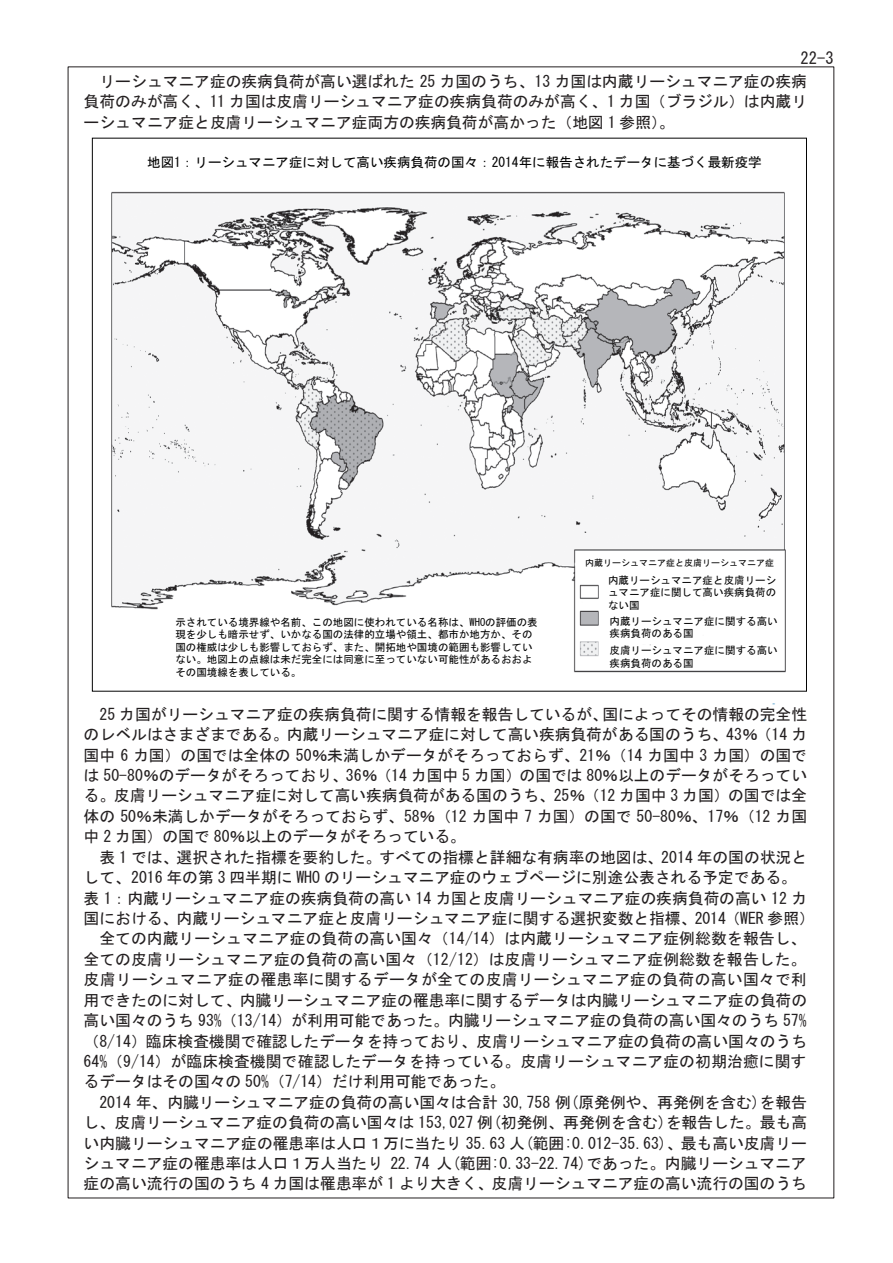
<style>
.page{position:relative;width:893px;height:1263px;background:#fff}
.page>*{position:absolute;margin:0;border:0;box-sizing:border-box;transform-origin:0 0}
.t1{font:16.5px "MS Gothic";color:#231f20}
.t2{font:15.9px/20.4px "MS Gothic";color:#231f20;text-align:justify}
.t3{font:15.9px "MS Gothic";letter-spacing:.02em;color:#231f20}
.t4{font:13.5px "MS Gothic";color:#030303}
.t5{font:10.5px/12.6px "MS Gothic";color:#030303}
.t6{font:10.2px "Frutiger LT Cn 90 ms RKSJ H";color:#2a88c2;scale:.79 1}
.t7{font:9px "MS Gothic";color:#030303}
</style>
<div class="page">
<img style="left:111px;top:191px;width:675px;height:482px">
<div style="left:577px;top:607px;width:27px;height:59px;background:#fff"></div>
<img style="left:578px;top:583px;width:21px;height:17px">
<img style="left:579px;top:610px;width:20px;height:16px">
<img style="left:580px;top:641px;width:19px;height:16px">
<div style="left:116px;top:618px;width:267px;height:48px;background:#fff"></div>
<p class="t1" style="left:800px;top:50px;width:35px">22-3</p>
<p class="t2" style="left:84px;top:71px;width:725px;text-indent:16px">リーシュマニア症の疾病負荷が高い選ばれた 25 カ国のうち、13 カ国は内蔵リーシュマニア症の疾病負荷のみが高く、11 カ国は皮膚リーシュマニア症の疾病負荷のみが高く、1 カ国（ブラジル）は内蔵リーシュマニア症と皮膚リーシュマニア症両方の疾病負荷が高かった（地図 1 参照）。</p>
<p class="t4" style="left:147px;top:156px;width:616px">地図1：リーシュマニア症に対して高い疾病負荷の国々：2014年に報告されたデータに基づく最新疫学</p>
<p class="t5" style="left:175px;top:616px;width:364px">示されている境界線や名前、この地図に使われている名称は、WHOの評価の表現を少しも暗示せず、いかなる国の法律的立場や領土、都市か地方か、その国の権威は少しも影響しておらず、また、開拓地や国境の範囲も影響していない。地図上の点線は未だ完全には同意に至っていない可能性があるおおよその国境線を表している。</p>
<p class="t7" style="left:585px;top:558px;width:191px">内蔵リーシュマニア症と皮膚リーシュマニア症</p>
<p class="t5" style="left:608px;top:574px;width:169px;text-align:justify">内蔵リーシュマニア症と皮膚リーシュマニア症に関して高い疾病負荷のない国</p>
<p class="t5" style="left:609px;top:615px;width:169px">内蔵リーシュマニア症に関する高い疾病負荷のある国</p>
<p class="t5" style="left:609px;top:644px;width:169px">皮膚リーシュマニア症に関する高い疾病負荷のある国</p>
<p class="t6" style="left:772px;top:698px;width:5px">-</p>
<p class="t2" style="left:84px;top:704px;width:725px;text-indent:16px">25 カ国がリーシュマニア症の疾病負荷に関する情報を報告しているが、国によってその情報の完全性のレベルはさまざまである。内蔵リーシュマニア症に対して高い疾病負荷がある国のうち、43％（14 カ国中 6 カ国）の国では全体の 50％未満しかデータがそろっておらず、21％（14 カ国中 3 カ国）の国では 50-80％のデータがそろっており、36％（14 カ国中 5 カ国）の国では 80％以上のデータがそろっている。皮膚リーシュマニア症に対して高い疾病負荷がある国のうち、25％（12 カ国中 3 カ国）の国では全体の 50％未満しかデータがそろっておらず、58％（12 カ国中 7 カ国）の国で 50-80％、17％（12 カ国中 2 カ国）の国で 80％以上のデータがそろっている。</p>
<p class="t2" style="left:99px;top:847px;width:709px">表 1 では、選択された指標を要約した。すべての指標と詳細な有病率の地図は、2014 年の国の状況と</p>
<p class="t2" style="left:83px;top:867px;width:714px">して、2016 年の第 3 四半期に WHO のリーシュマニア症のウェブページに別途公表される予定である。</p>
<p class="t2" style="left:83px;top:888px;width:725px">表 1：内蔵リーシュマニア症の疾病負荷の高い 14 カ国と皮膚リーシュマニア症の疾病負荷の高い 12 カ</p>
<p class="t2" style="left:83px;top:908px;width:733px">国における、内蔵リーシュマニア症と皮膚リーシュマニア症に関する選択変数と指標、2014（WER 参照）</p>
<p class="t2" style="left:99px;top:928px;width:708px">全ての内蔵リーシュマニア症の負荷の高い国々（14/14）は内蔵リーシュマニア症例総数を報告し、</p>
<p class="t2" style="left:83px;top:949px;width:724px">全ての皮膚リーシュマニア症の負荷の高い国々（12/12）は皮膚リーシュマニア症例総数を報告した。</p>
<p class="t3" style="left:83px;top:972px;width:724px">皮膚リーシュマニア症の罹患率に関するデータが全ての皮膚リーシュマニア症の負荷の高い国々で利</p>
<p class="t2" style="left:83px;top:990px;width:725px">用できたのに対して、内臓リーシュマニア症の罹患率に関するデータは内臓リーシュマニア症の負荷の</p>
<p class="t2" style="left:83px;top:1010px;width:724px">高い国々のうち 93%（13/14）が利用可能であった。内臓リーシュマニア症の負荷の高い国々のうち 57%</p>
<p class="t2" style="left:83px;top:1031px;width:725px">（8/14）臨床検査機関で確認したデータを持っており、皮膚リーシュマニア症の負荷の高い国々のうち</p>
<p class="t2" style="left:83px;top:1051px;width:724px">64%（9/14）が臨床検査機関で確認したデータを持っている。皮膚リーシュマニア症の初期治癒に関す</p>
<p class="t2" style="left:83px;top:1071px;width:423px">るデータはその国々の 50%（7/14）だけ利用可能であった。</p>
<p class="t2" style="left:99px;top:1092px;width:709px">2014 年、内臓リーシュマニア症の負荷の高い国々は合計 30,758 例(原発例や、再発例を含む)を報告</p>
<p class="t2" style="left:83px;top:1112px;width:725px">し、皮膚リーシュマニア症の負荷の高い国々は 153,027 例(初発例、再発例を含む)を報告した。最も高</p>
<p class="t2" style="left:83px;top:1133px;width:725px">い内臓リーシュマニア症の罹患率は人口１万に当たり 35.63 人(範囲:0.012-35.63)、最も高い皮膚リー</p>
<p class="t2" style="left:83px;top:1153px;width:724px">シュマニア症の罹患率は人口１万人当たり 22.74 人(範囲:0.33-22.74)であった。内臓リーシュマニア</p>
<p class="t2" style="left:83px;top:1174px;width:725px">症の高い流行の国のうち 4 カ国は罹患率が 1 より大きく、皮膚リーシュマニア症の高い流行の国のうち</p>
<p class="t6" style="left:763px;top:710px;width:4px">,</p>
</div>
